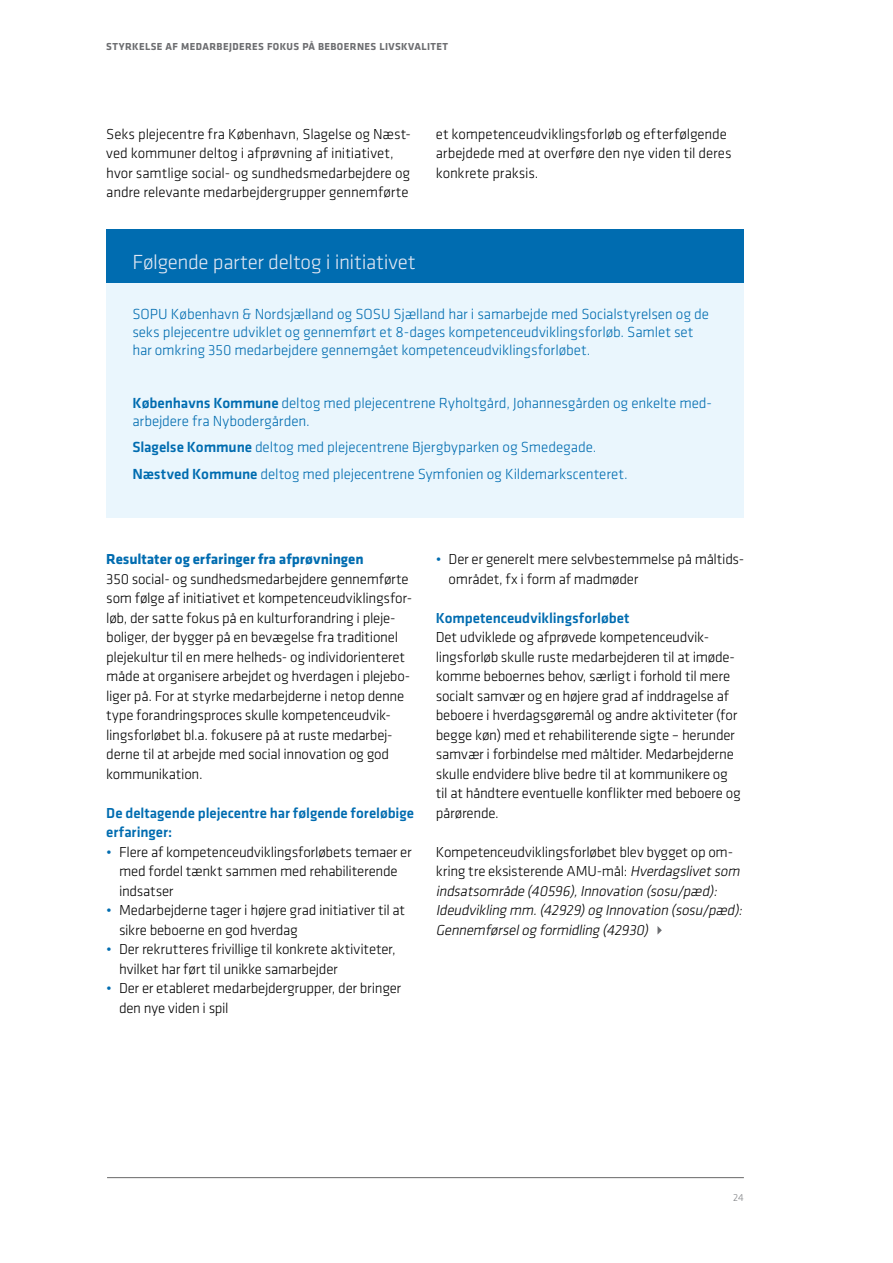
<style>
.page{position:relative;width:893px;height:1263px;background:#fff}
.page>*{position:absolute;margin:0;border:0;box-sizing:border-box;transform-origin:0 0}
.t1{font:300 21.15px "Klavika";letter-spacing:-.015em;color:#e1e7f3}
.t2{font:300 15.15px/18px "Klavika";letter-spacing:-.01em;color:#006cb0}
.t3{font:300 15px/19.5px "Klavika";letter-spacing:-.015em;color:#000}
.t4{font:italic 300 15px/19.5px "Klavika";color:#000}
.t5{font:500 15px/19.5px "Klavika";letter-spacing:-.005em;color:#006cb0}
.t6{font:700 15px "Klavika";letter-spacing:-.005em;color:#006cb0}
.t7{font:700 10.5px "Klavika";letter-spacing:.04em;color:#6d6e71}
.t8{font:300 10.5px "Klavika";color:#808285}
.s1{font-weight:500}
.s2{color:#006cb0}
.s3{font-style:normal}
</style>
<div class="page">
<hr style="left:107px;top:1177px;width:637px;height:1px;background:#000">
<svg style="left:657px;top:926px;width:5px;height:9px"></svg>
<div style="left:106px;top:230px;width:638px;height:55px;background:#006cb0"></div>
<div style="left:106px;top:283px;width:638px;height:234px;background:#eaf6fd"></div>
<p class="t7" style="left:106px;top:41px;width:343px">STYRKELSE AF MEDARBEJDERES FOKUS PÅ BEBOERNES LIVSKVALITET</p>
<p class="t3" style="left:106px;top:124px;width:306px">Seks plejecentre fra København, Slagelse og Næst&shy;ved kommuner deltog i afprøvning af initiativet, hvor samtlige social- og sundhedsmedarbejdere og andre relevante medarbejdergrupper gennemførte</p>
<p class="t3" style="left:436px;top:124px;width:297px">et kompetenceudviklingsforløb og efterfølgende arbejdede med at overføre den nye viden til deres konkrete praksis.</p>
<h1 class="t1" style="left:132px;top:249px;width:285px">Følgende parter deltog i initiativet</h1>
<p class="t2" style="left:132px;top:305px;width:578px">SOPU København &amp; Nordsjælland og SOSU Sjælland har i samarbejde med Socialstyrelsen og de seks plejecentre udviklet og gennemført et 8-dages kompetenceudviklingsforløb. Samlet set har omkring 350 medarbejdere gennemgået kompetenceudviklingsforløbet.</p>
<p class="t2" style="left:132px;top:394px;width:581px"><span class="s1">Københavns Kommune</span> deltog med plejecentrene Ryholtgård, Johannesgården og enkelte med&shy;arbejdere fra Nybodergården.</p>
<p class="t2" style="left:132px;top:434px;width:497px;line-height:26.5px"><span class="s1">Slagelse Kommune</span> deltog med plejecentrene Bjergbyparken og Smedegade.<br><span class="s1">Næstved Kommune</span> deltog med plejecentrene Symfonien og Kildemarkscenteret.</p>
<p class="t6" style="left:106px;top:551px;width:259px">Resultater og erfaringer fra afprøvningen</p>
<p class="t3" style="left:106px;top:569px;width:307px">350 social- og sundhedsmedarbejdere gennemførte som følge af initiativet et kompetenceudviklingsfor&shy;løb, der satte fokus på en kulturforandring i pleje&shy;boliger, der bygger på en bevægelse fra traditionel plejekultur til en mere helheds- og individorienteret måde at organisere arbejdet og hverdagen i plejebo&shy;liger på. For at styrke medarbejderne i netop denne type forandringsproces skulle kompetenceudvik&shy;lingsforløbet bl.a. fokusere på at ruste medarbej&shy;derne til at arbejde med social innovation og god kommunikation.</p>
<p class="t5" style="left:106px;top:802px;width:309px">De deltagende plejecentre har følgende foreløbige erfaringer:</p>
<p class="t3" style="left:119px;top:842px;width:294px;text-indent:-13px"><span class="s2">•</span> Flere af kompetenceudviklingsforløbets temaer er med fordel tænkt sammen med rehabiliterende indsatser</p>
<p class="t3" style="left:119px;top:900px;width:288px;text-indent:-13px"><span class="s2">•</span> Medarbejderne tager i højere grad initiativer til at sikre beboerne en god hverdag</p>
<p class="t3" style="left:119px;top:939px;width:278px;text-indent:-13px"><span class="s2">•</span> Der rekrutteres frivillige til konkrete aktiviteter, hvilket har ført til unikke samarbejder</p>
<p class="t3" style="left:119px;top:978px;width:284px;text-indent:-13px"><span class="s2">•</span> Der er etableret medarbejdergrupper, der bringer den nye viden i spil</p>
<p class="t3" style="left:449px;top:549px;width:297px;text-indent:-13px"><span class="s2">•</span> Der er generelt mere selvbestemmelse på måltids&shy;området, fx i form af madmøder</p>
<p class="t5" style="left:436px;top:607px;width:195px">Kompetenceudviklingsforløbet</p>
<p class="t3" style="left:436px;top:627px;width:306px">Det udviklede og afprøvede kompetenceudvik&shy;lingsforløb skulle ruste medarbejderen til at imøde&shy;komme beboernes behov, særligt i forhold til mere socialt samvær og en højere grad af inddragelse af beboere i hverdagsgøremål og andre aktiviteter (for begge køn) med et rehabiliterende sigte – herunder samvær i forbindelse med måltider. Medarbejderne skulle endvidere blive bedre til at kommunikere og til at håndtere eventuelle konflikter med beboere og pårørende.</p>
<p class="t4" style="left:436px;top:842px;width:311px"><span class="s3">Kompetenceudviklingsforløbet blev bygget op om&shy;kring tre eksisterende AMU-mål:</span> Hverdagslivetsom indsatsområde (40596),Innovation (sosu/pæd):<br>Ideudvikling mm.(42929)og Innovation (sosu/pæd):<br>Gennemførselog formidling (42930)</p>
<p class="t8" style="left:733px;top:1191px;width:12px">24</p>
</div>
